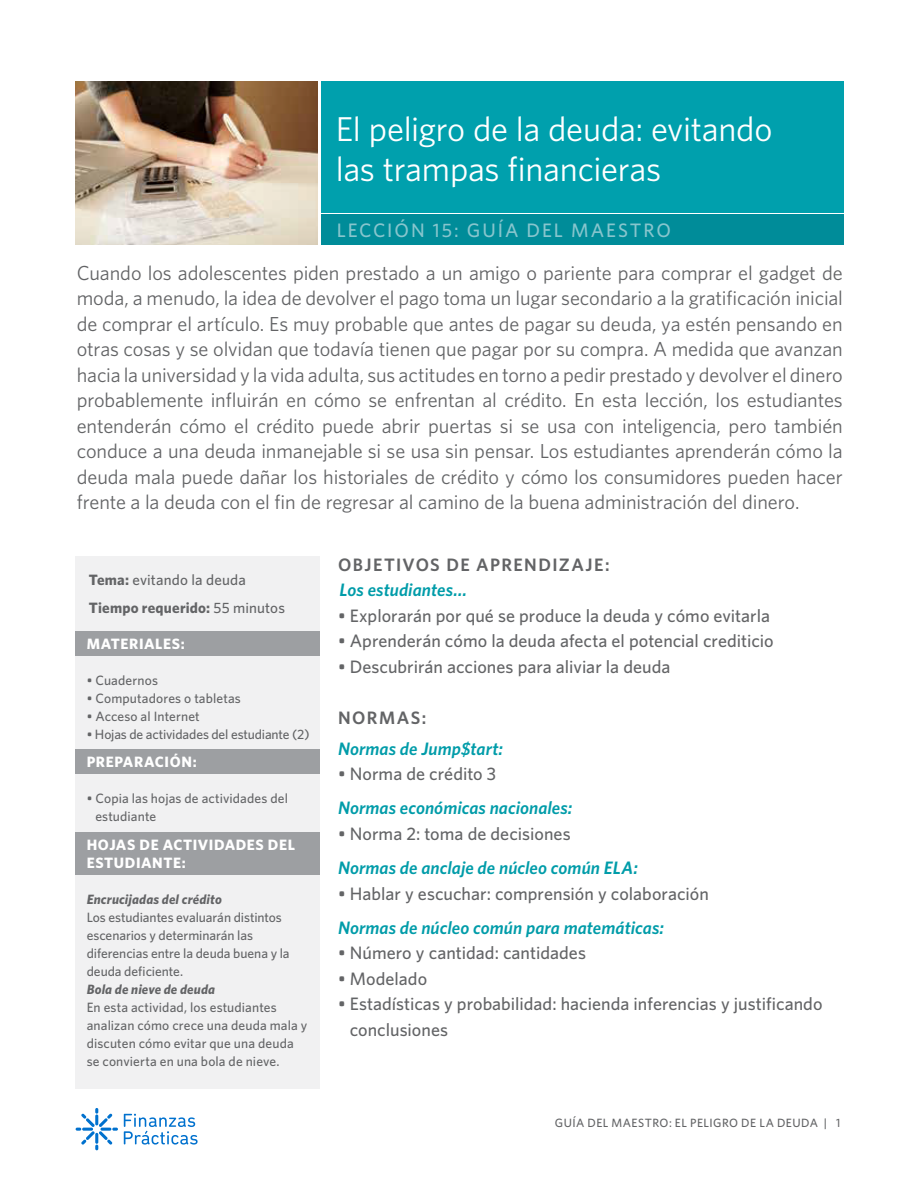
<style>
.page{position:relative;width:918px;height:1188px;background:#fff}
.page>*{position:absolute;margin:0;border:0;box-sizing:border-box;transform-origin:0 0}
.t1{font:34.5px/40.5px "Whitney";letter-spacing:-.01em;color:#fff}
.t2{font:20.25px/25.5px "Whitney";letter-spacing:-.005em;color:#636466;text-align:justify}
.t3{font:500 19.5px "Whitney";letter-spacing:.1em;color:#87c5cd}
.t4{font:500 18px/25.5px "Whitney";color:#636466}
.t5{font:italic 600 18px "Whitney";letter-spacing:.005em;color:#009ca9}
.t6{font:600 18px "Whitney";letter-spacing:.08em;color:#636466}
.t7{font:700 15px/18px "Whitney";letter-spacing:.04em;color:#fff}
.t8{font:500 15px/27.8px "Whitney";letter-spacing:.01em;color:#636466}
.t9{font:500 13.5px/18px "Whitney";letter-spacing:.005em;color:#636466}
.t10{font:italic 700 13.5px "Whitney";letter-spacing:.01em;color:#636466}
.t11{font:500 12px "Whitney";letter-spacing:.035em;color:#636466}
.s1{font-weight:700}
</style>
<div class="page">
<img style="left:75px;top:81px;width:243px;height:163px">
<div style="left:75px;top:556px;width:245px;height:533px;background:#f1f1f2"></div>
<div style="left:321px;top:81px;width:522px;height:131px;background:#00a0ad"></div>
<div style="left:321px;top:214px;width:522px;height:30px;background:#008c99"></div>
<div style="left:75px;top:631px;width:245px;height:24px;background:#9d9fa2"></div>
<div style="left:75px;top:750px;width:245px;height:24px;background:#9d9fa2"></div>
<div style="left:75px;top:832px;width:245px;height:43px;background:#9d9fa2"></div>
<svg style="left:76px;top:1108px;width:42px;height:42px"></svg>
<svg style="left:124px;top:1114px;width:74px;height:31px"></svg>
<h1 class="t1" style="left:336px;top:108px;width:438px">El peligro de la deuda: evitando las trampas financieras</h1>
<p class="t3" style="left:337px;top:218px;width:336px">LECCIÓN 15: GUÍA DEL MAESTRO</p>
<p class="t2" style="left:77px;top:260px;width:768px">Cuando los adolescentes piden prestado a un amigo o pariente para comprar el gadget de moda, a menudo, la idea de devolver el pago toma un lugar secondario a la gratificación inicial de comprar el artículo. Es muy probable que antes de pagar su deuda, ya estén pensando en otras cosas y se olvidan que todavía tienen que pagar por su compra. A medida que avanzan hacia la universidad y la vida adulta, sus actitudes en torno a pedir prestado y devolver el dinero probablemente influirán en cómo se enfrentan al crédito. En esta lección, los estudiantes entenderán cómo el crédito puede abrir puertas si se usa con inteligencia, pero también conduce a una deuda inmanejable si se usa sin pensar. Los estudiantes aprenderán cómo la deuda mala puede dañar los historiales de crédito y cómo los consumidores pueden hacer frente a la deuda con el fin de regresar al camino de la buena administración del dinero.</p>
<p class="t8" style="left:89px;top:566px;width:198px"><span class="s1">Tema:</span> evitando la deuda<br><span class="s1">Tiempo requerido:</span> 55 minutos</p>
<p class="t7" style="left:87px;top:634px;width:100px">MATERIALES:</p>
<p class="t9" style="left:87px;top:671px;width:73px">• Cuadernos</p>
<p class="t9" style="left:87px;top:689px;width:156px">• Computadores o tabletas</p>
<p class="t9" style="left:87px;top:707px;width:115px">• Acceso al Internet</p>
<p class="t9" style="left:87px;top:725px;width:224px">• Hojas de actividades del estudiante (2)</p>
<p class="t7" style="left:87px;top:753px;width:111px">PREPARACIÓN:</p>
<p class="t9" style="left:95px;top:789px;width:194px;text-indent:-9px">• Copia las hojas de actividades del estudiante</p>
<p class="t7" style="left:87px;top:835px;width:210px">HOJAS DE ACTIVIDADES DEL<br>ESTUDIANTE:</p>
<p class="t10" style="left:87px;top:890px;width:137px">Encrucijadas del crédito</p>
<p class="t9" style="left:87px;top:908px;width:204px">Los estudiantes evaluarán distintos escenarios y determinarán las diferencias entre la deuda buena y la deuda deficiente.</p>
<p class="t10" style="left:87px;top:980px;width:130px">Bola de nieve de deuda</p>
<p class="t9" style="left:87px;top:998px;width:222px">En esta actividad, los estudiantes analizan cómo crece una deuda mala y discuten cómo evitar que una deuda se convierta en una bola de nieve.</p>
<p class="t6" style="left:338px;top:553px;width:273px">OBJETIVOS DE APRENDIZAJE:</p>
<p class="t5" style="left:340px;top:578px;width:129px">Los estudiantes…</p>
<p class="t4" style="left:338px;top:603px;width:434px">• Explorarán por qué se produce la deuda y cómo evitarla</p>
<p class="t4" style="left:338px;top:628px;width:437px">• Aprenderán cómo la deuda afecta el potencial crediticio</p>
<p class="t4" style="left:338px;top:654px;width:334px">• Descubrirán acciones para aliviar la deuda</p>
<p class="t6" style="left:338px;top:706px;width:90px">NORMAS:</p>
<p class="t5" style="left:338px;top:736px;width:166px">Normas de Jump$tart:</p>
<p class="t4" style="left:338px;top:761px;width:160px">• Norma de crédito 3</p>
<p class="t5" style="left:338px;top:796px;width:236px">Normas económicas nacionales:</p>
<p class="t4" style="left:338px;top:821px;width:234px">• Norma 2: toma de decisiones</p>
<p class="t5" style="left:338px;top:856px;width:301px">Normas de anclaje de núcleo común ELA:</p>
<p class="t4" style="left:338px;top:880px;width:372px">• Hablar y escuchar: comprensión y colaboración</p>
<p class="t5" style="left:338px;top:915px;width:327px">Normas de núcleo común para matemáticas:</p>
<p class="t4" style="left:338px;top:940px;width:249px">• Número y cantidad: cantidades</p>
<p class="t4" style="left:338px;top:965px;width:91px">• Modelado</p>
<p class="t4" style="left:350px;top:991px;width:474px;text-indent:-12px">• Estadísticas y probabilidad: hacienda inferencias y justificando conclusiones</p>
<p class="t11" style="left:555px;top:1115px;width:287px">GUÍA DEL MAESTRO: EL PELIGRO DE LA DEUDA | 1</p>
</div>
